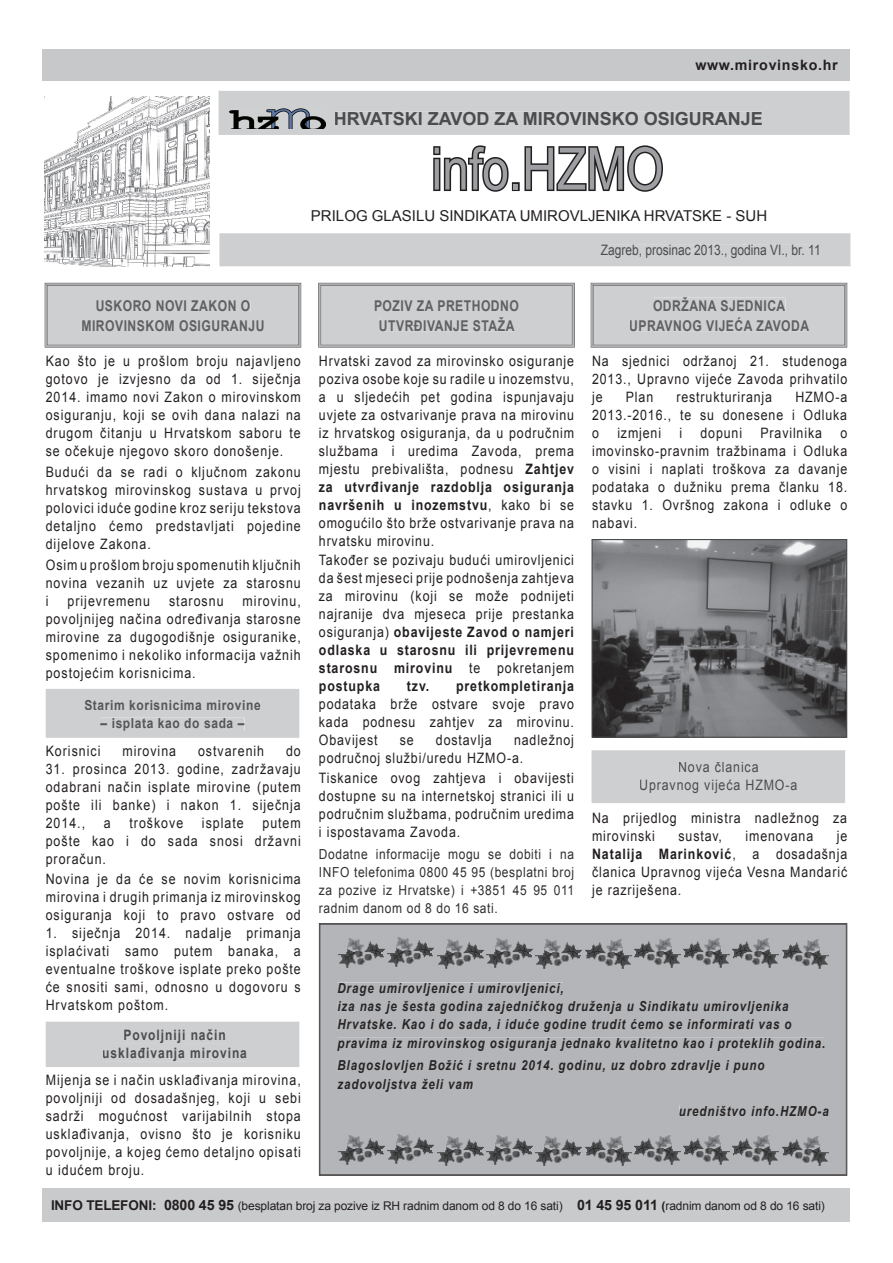
<style>
.page{position:relative;width:893px;height:1263px;background:#fff}
.page>*{position:absolute;margin:0;border:0;box-sizing:border-box;transform-origin:0 0}
.t1{font:58.5px "Arial Narrow";color:#9d9fa2}
.t2{font:700 18px "Arial";color:#4b4c4d}
.t3{font:15px "Arial";color:#231f20}
.t4{font:700 14.85px/19.5px "Arial";letter-spacing:.04em;color:#606063;text-align:center;scale:.82 1}
.t5{font:14.4px/18px "Arial";letter-spacing:.07em;color:#231f20;text-align:justify;scale:.86 1}
.t6{font:14.4px "Arial";color:#4b4c4d;scale:.83 1}
.t7{font:700 14.4px/18px "Arial";letter-spacing:.08em;color:#4b4c4d;text-align:center;scale:.84 1}
.t8{font:14.4px/18px "Arial";letter-spacing:.07em;color:#4b4c4d;text-align:center;scale:.86 1}
.t9{font:700 14.4px "Arial";letter-spacing:.07em;color:#231f20;scale:.86 1}
.t10{font:700 14.25px "Arial";letter-spacing:.05em;color:#231f20}
.t11{font:italic 700 13.8px/18.3px "Arial";letter-spacing:.08em;color:#282526;scale:.84 1}
.t12{font:13.8px/18px "Arial";letter-spacing:.05em;color:#312f30;text-align:justify;scale:.87 1}
.t13{font:700 13.8px "Arial";letter-spacing:.05em;color:#555658;scale:.87 1}
.t14{font:12px "Arial";letter-spacing:-.01em;color:#231f20}
.s1{font-weight:700}
.s2{font-weight:700;font-size:13.5px}
.s3{font-weight:700;font-size:14.25px}
</style>
<div class="page">
<div style="left:43px;top:49px;width:807px;height:31px;background:#c7c8ca"></div>
<img style="left:45px;top:97px;width:164px;height:169px">
<div style="left:219px;top:233px;width:631px;height:33px;background:#cecfd1"></div>
<div style="left:597px;top:245px;width:221px;height:13px;background:#cecfd1"></div>
<svg style="left:219px;top:91px;width:631px;height:101px"></svg>
<div style="left:43px;top:1188px;width:807px;height:33px;background:#c9cacc"></div>
<svg style="left:45px;top:283px;width:256px;height:65px;background:#c8c9cb"></svg>
<div style="left:46px;top:1022px;width:253px;height:45px;background:#cecfd1"></div>
<div style="left:124px;top:1029px;width:101px;height:14px;background:#cecfd1"></div>
<div style="left:103px;top:1048px;width:144px;height:13px;background:#cecfd1"></div>
<div style="left:46px;top:689px;width:253px;height:49px;background:#cecfd1"></div>
<div style="left:85px;top:699px;width:175px;height:11px;background:#cecfd1"></div>
<div style="left:101px;top:718px;width:143px;height:12px;background:#cecfd1"></div>
<div style="left:320px;top:924px;width:526px;height:251px;background:#b4b5b8"></div>
<img style="left:334px;top:933px;width:499px;height:37px">
<svg style="left:318px;top:283px;width:257px;height:65px;background:#c8c9cb"></svg>
<svg style="left:591px;top:283px;width:256px;height:65px;background:#c9c9cb"></svg>
<svg style="left:591px;top:539px;width:256px;height:199px;background:#707073"></svg>
<div style="left:591px;top:750px;width:254px;height:53px;background:#cecfd1"></div>
<div style="left:679px;top:762px;width:80px;height:10px;background:#cecfd1"></div>
<div style="left:640px;top:780px;width:157px;height:13px;background:#cecfd1"></div>
<img style="left:334px;top:1130px;width:499px;height:37px">
<p class="t10" style="left:695px;top:56px;width:144px">www.mirovinsko.hr</p>
<p class="t2" style="left:334px;top:107px;width:431px">HRVATSKI ZAVOD ZA MIROVINSKO OSIGURANJE</p>
<h1 class="t1" style="left:432px;top:126px;width:233px">info.HZMO</h1>
<p class="t3" style="left:311px;top:206px;width:458px">PRILOG GLASILU SINDIKATA UMIROVLJENIKA HRVATSKE - SUH</p>
<p class="t4" style="left:81px;top:297px;width:225px">USKORO NOVI ZAKON O<br>MIROVINSKOM OSIGURANJU</p>
<p class="t5" style="left:46px;top:352px;width:298px">Kao što je u prošlom broju najavljeno gotovo je izvjesno da od 1. siječnja 2014. imamo novi Zakon o mirovinskom osiguranju, koji se ovih dana nalazi na drugom čitanju u Hrvatskom saboru te se očekuje njegovo skoro donošenje.</p>
<p class="t5" style="left:46px;top:463px;width:298px">Budući da se radi o ključnom zakonu hrvatskog mirovinskog sustava u prvoj polovici iduće godine kroz seriju tekstova detaljno ćemo predstavljati pojedine dijelove Zakona.</p>
<p class="t5" style="left:46px;top:556px;width:298px">Osim u prošlom broju spomenutih ključnih novina vezanih uz uvjete za starosnu i</p>
<p class="t5" style="left:46px;top:592px;width:298px;text-indent:197px">mirovinu, povoljnijeg načina određivanja starosne mirovine za dugogodišnje osiguranike, spomenimo i nekoliko informacija važnih postojećim korisnicima.</p>
<p class="t5" style="left:68px;top:592px;width:97px">prijevremenu</p>
<p class="t5" style="left:169px;top:592px;width:65px">starosnu</p>
<p class="t13" style="left:84px;top:696px;width:204px">Starim korisnicima mirovine</p>
<p class="t13" style="left:101px;top:714px;width:167px">– isplata kao do sada –</p>
<p class="t5" style="left:46px;top:742px;width:65px">Korisnici</p>
<p class="t5" style="left:122px;top:742px;width:64px">mirovina</p>
<p class="t5" style="left:198px;top:742px;width:78px">ostvarenih</p>
<p class="t5" style="left:286px;top:742px;width:19px">do</p>
<p class="t5" style="left:46px;top:760px;width:298px">31. prosinca 2013. godine, zadržavaju odabrani način isplate mirovine (putem pošte ili banke) i nakon 1. siječnja 2014.,</p>
<p class="t5" style="left:104px;top:814px;width:10px">a</p>
<p class="t5" style="left:129px;top:814px;width:64px">troškove</p>
<p class="t5" style="left:202px;top:814px;width:50px">isplate</p>
<p class="t5" style="left:46px;top:814px;width:298px;text-indent:217px">putem pošte kao i do sada snosi državni proračun.</p>
<p class="t5" style="left:46px;top:870px;width:298px">Novina je da će se novim korisnicima mirovina i drugih primanja iz mirovinskog osiguranja koji to pravo ostvare od</p>
<p class="t5" style="left:46px;top:924px;width:298px">1. siječnja 2014. nadalje primanja isplaćivati samo putem banaka, a eventualne troškove isplate preko pošte će snositi sami, odnosno u dogovoru s Hrvatskom poštom.</p>
<p class="t7" style="left:102px;top:1026px;width:174px">Povoljniji način usklađivanja mirovina</p>
<p class="t5" style="left:46px;top:1071px;width:298px">Mijenja se i način usklađivanja mirovina, povoljniji od dosadašnjeg, koji u sebi sadrži mogućnost varijabilnih stopa usklađivanja, ovisno što je korisniku povoljnije, a kojeg ćemo detaljno opisati u idućem broju.</p>
<p class="t6" style="left:601px;top:241px;width:266px">Zagreb, prosinac 2013., godina VI., br. 11</p>
<p class="t4" style="left:374px;top:297px;width:178px">POZIV ZA PRETHODNO<br>UTVRĐIVANJE STAŽA</p>
<p class="t4" style="left:629px;top:297px;width:221px">ODRŽANA SJEDNICA<br>UPRAVNOG VIJEĆA ZAVODA</p>
<p class="t5" style="left:319px;top:352px;width:298px">Hrvatski zavod za mirovinsko osiguranje poziva osobe koje su radile u inozemstvu, a u sljedećih pet godina ispunjavaju uvjete za ostvarivanje prava na mirovinu iz hrvatskog osiguranja, da u područnim službama i uredima Zavoda, prema mjestu prebivališta, podnesu <span class="s1">Zahtjev za utvrđivanje razdoblja osiguranja navršenih u inozemstvu</span>, kako bi se omogućilo što brže ostvarivanje prava na hrvatsku mirovinu.</p>
<p class="t5" style="left:319px;top:551px;width:298px">Također se pozivaju budući umirovljenici da šest mjeseci prije podnošenja zahtjeva za mirovinu (koji se može podnijeti najranije dva mjeseca prije prestanka osiguranja) <span class="s1">obavijeste Zavod o namjeri odlaska u starosnu ili prijevremenu starosnu mirovinu</span> te pokretanjem <span class="s1">postupka</span></p>
<p class="t9" style="left:407px;top:677px;width:27px">tzv.</p>
<p class="t9" style="left:456px;top:677px;width:139px">pretkompletiranja</p>
<p class="t5" style="left:319px;top:695px;width:298px">podataka brže ostvare svoje pravo kada podnesu zahtjev za mirovinu.<br>Obavijest</p>
<p class="t5" style="left:319px;top:731px;width:298px;text-indent:195px">nadležnoj područnoj službi/uredu HZMO-a.</p>
<p class="t5" style="left:319px;top:769px;width:298px">Tiskanice ovog zahtjeva i obavijesti dostupne su na internetskoj stranici ili u područnim službama, područnim uredima i ispostavama Zavoda.</p>
<p class="t12" style="left:319px;top:845px;width:295px">Dodatne informacije mogu se dobiti i na INFO telefonima 0800 45 95 (besplatni broj za pozive iz Hrvatske) i +3851 45 95 011 radnim danom od 8 do 16 sati.</p>
<p class="t5" style="left:400px;top:731px;width:18px">se</p>
<p class="t5" style="left:436px;top:731px;width:66px">dostavlja</p>
<p class="t5" style="left:592px;top:352px;width:298px">Na sjednici održanoj 21. studenoga 2013., Upravno vijeće Zavoda prihvatilo je</p>
<p class="t5" style="left:592px;top:388px;width:298px;text-indent:203px">HZMO-a 2013.-2016., te su donesene i Odluka o</p>
<p class="t5" style="left:626px;top:388px;width:33px">Plan</p>
<p class="t5" style="left:676px;top:388px;width:113px">restrukturiranja</p>
<p class="t5" style="left:617px;top:424px;width:52px">izmjeni</p>
<p class="t5" style="left:679px;top:424px;width:5px">i</p>
<p class="t5" style="left:700px;top:424px;width:50px">dopuni</p>
<p class="t5" style="left:760px;top:424px;width:73px">Pravilnika</p>
<p class="t5" style="left:592px;top:424px;width:298px;text-indent:248px">o imovinsko-pravnim tražbinama i Odluka o visini i naplati troškova za davanje podataka o dužniku prema članku 18. stavku 1. Ovršnog zakona i odluke o nabavi.</p>
<p class="t8" style="left:639px;top:758px;width:185px">Nova članica<br>Upravnog vijeća HZMO-a</p>
<p class="t5" style="left:592px;top:809px;width:298px">Na prijedlog ministra nadležnog za mirovinski</p>
<p class="t5" style="left:592px;top:827px;width:298px;text-indent:245px">je <span class="s1">Natalija Marinković</span>, a dosadašnja članica Upravnog vijeća Vesna Mandarić je razriješena.</p>
<p class="t5" style="left:678px;top:827px;width:52px">sustav,</p>
<p class="t5" style="left:746px;top:827px;width:80px">imenovana</p>
<p class="t11" style="left:337px;top:979px;width:582px">Drage umirovljenice i umirovljenici,<br>iza nas je šesta godina zajedničkog druženja u Sindikatu umirovljenika Hrvatske. Kao i do sada, i iduće godine trudit ćemo se informirati vas o pravima iz mirovinskog osiguranja jednako kvalitetno kao i proteklih godina.</p>
<p class="t11" style="left:337px;top:1057px;width:510px">Blagoslovljen Božić i sretnu 2014. godinu, uz dobro zdravlje i puno zadovoljstva želi vam</p>
<p class="t11" style="left:679px;top:1102px;width:180px">uredništvo info.HZMO-a</p>
<p class="t14" style="left:51px;top:1197px;width:775px"><span class="s2">INFO TELEFONI:</span> <span class="s3">0800 45 95</span> (besplatan broj za pozive iz RH radnim danom od 8 do 16 sati) <span class="s3">01 45 95 011</span> <span class="s1">(</span>radnim danom od 8 do 16 sati)</p>
</div>
